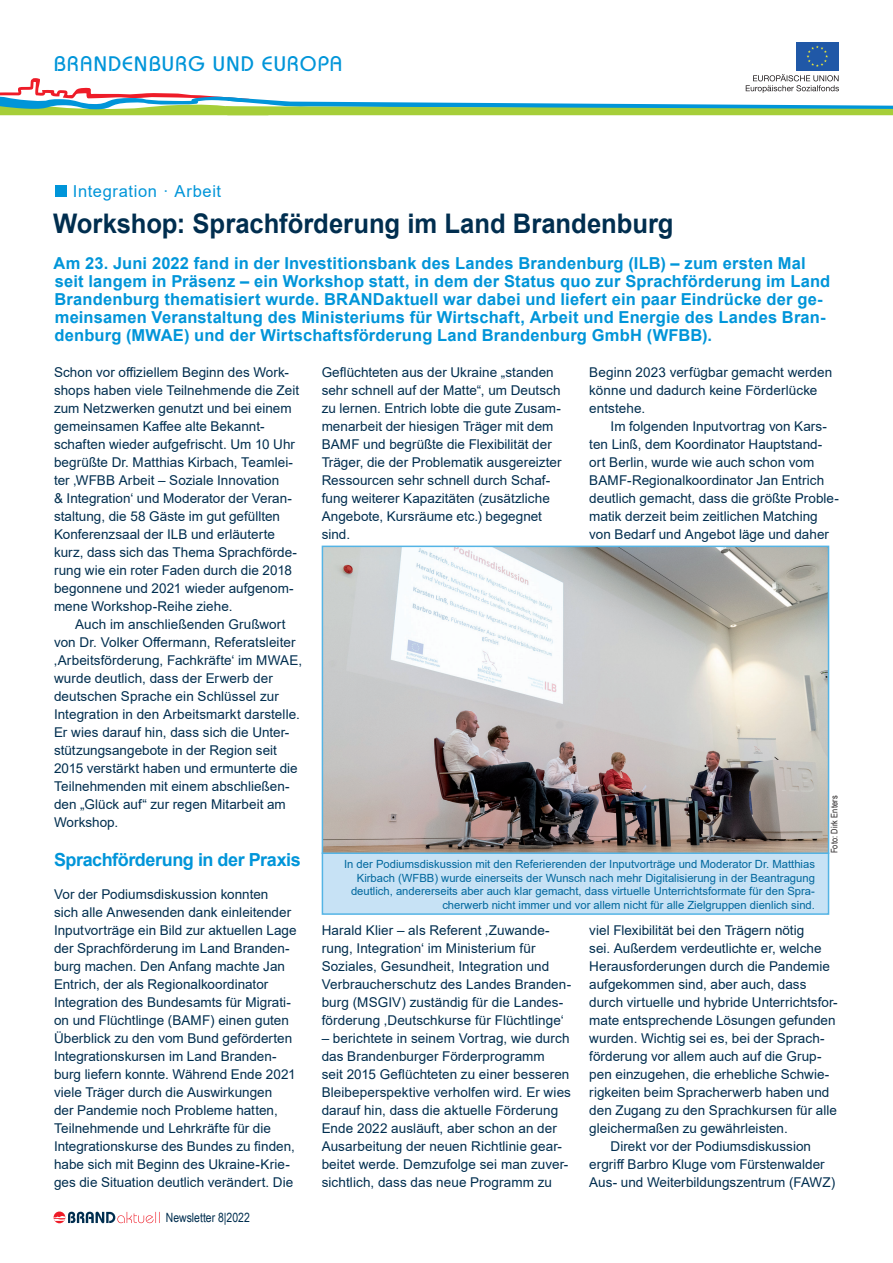
<style>
.page{position:relative;width:893px;height:1263px;background:#fff}
.page>*{position:absolute;margin:0;border:0;box-sizing:border-box;transform-origin:0 0}
.t1{font:700 27px "Arial";letter-spacing:-.005em;color:#002e4f;scale:.95 1}
.t2{font:21px "Bauhaus";letter-spacing:.07em;color:#0095d9}
.t3{font:700 18px "Arial";letter-spacing:-.025em;color:#0095d9}
.t4{font:700 16.5px/18px "Arial";letter-spacing:.01em;color:#0095d9}
.t5{font:16.5px "Arial";letter-spacing:.04em;color:#0095d9}
.t6{font:13.5px/18px "Arial";letter-spacing:.005em;color:#002e4f}
.t7{font:12.75px "Arial Narrow";color:#002e4f}
.t8{font:11.25px/13.5px "Arial";color:#00679d;text-align:right}
.t9{font:9px "Arial Narrow";letter-spacing:.02em;color:#231f20}
</style>
<div class="page">
<div style="left:796px;top:42px;width:43px;height:29px;background:#2058a7"></div>
<svg style="left:807px;top:46px;width:21px;height:21px"></svg>
<svg style="left:0;top:74px;width:893px;height:41px"></svg>
<svg style="left:54px;top:1212px;width:106px;height:11px"></svg>
<div style="left:56px;top:186px;width:11px;height:11px;background:#0095d9"></div>
<div style="left:322px;top:853px;width:506px;height:61px;background:#c7e2f5"></div>
<div style="left:322px;top:852px;width:507px;height:63px;border:2px solid #54b4e5"></div>
<img style="left:325px;top:549px;width:501px;height:302px">
<div style="left:322px;top:546px;width:507px;height:308px;border:2px solid #54b4e5"></div>
<h2 class="t2" style="left:54px;top:51px;width:289px">BRANDENBURG UND EUROPA</h2>
<p class="t5" style="left:73px;top:180px;width:150px">Integration · Arbeit</p>
<h1 class="t1" style="left:53px;top:205px;width:654px">Workshop: Sprachförderung im Land Brandenburg</h1>
<p class="t4" style="left:54px;top:255px;width:778px">Am 23. Juni 2022 fand in der Investitionsbank des Landes Brandenburg (ILB) – zum ersten Mal seit langem in Präsenz – ein Workshop statt, in dem der Status quo zur Sprachförderung im Land Brandenburg thematisiert wurde. BRANDaktuell war dabei und liefert ein paar Eindrücke der ge&shy;meinsamen Veranstaltung des Ministeriums für Wirtschaft, Arbeit und Energie des Landes Bran&shy;denburg (MWAE) und der Wirtschaftsförderung Land Brandenburg GmbH (WFBB).</p>
<p class="t6" style="left:54px;top:363px;width:247px">Schon vor offiziellem Beginn des Work&shy;shops haben viele Teilnehmende die Zeit zum Netzwerken genutzt und bei einem gemeinsamen Kaffee alte Bekannt&shy;schaften wieder aufgefrischt. Um 10 Uhr begrüßte Dr. Matthias Kirbach, Teamlei&shy;ter ‚WFBB Arbeit – Soziale Innovation<br>&amp; Integration‘ und Moderator der Veran&shy;staltung, die 58 Gäste im gut gefüllten Konferenzsaal der ILB und erläuterte kurz, dass sich das Thema Sprachförde&shy;rung wie ein roter Faden durch die 2018 begonnene und 2021 wieder aufgenom&shy;mene Workshop-Reihe ziehe.</p>
<p class="t6" style="left:54px;top:615px;width:250px;text-indent:21px">Auch im anschließenden Grußwort von Dr. Volker Offermann, Referatsleiter ‚Arbeitsförderung, Fachkräfte‘ im MWAE, wurde deutlich, dass der Erwerb der deutschen Sprache ein Schlüssel zur Integration in den Arbeitsmarkt darstelle.<br>Er wies darauf hin, dass sich die Unter&shy;stützungsangebote in der Region seit 2015 verstärkt haben und ermunterte die Teilnehmenden mit einem abschließen&shy;den „Glück auf“ zur regen Mitarbeit am Workshop.</p>
<h3 class="t3" style="left:54px;top:847px;width:248px">Sprachförderung in der Praxis</h3>
<p class="t6" style="left:54px;top:885px;width:244px">Vor der Podiumsdiskussion konnten<br>sich alle Anwesenden dank einleitender Inputvorträge ein Bild zur aktuellen Lage der Sprachförderung im Land Branden&shy;burg machen. Den Anfang machte Jan Entrich, der als Regionalkoordinator Integration des Bundesamts für Migrati&shy;on und Flüchtlinge (BAMF) einen guten Überblick zu den vom Bund geförderten Integrationskursen im Land Branden&shy;burg liefern konnte. Während Ende 2021 viele Träger durch die Auswirkungen<br>der Pandemie noch Probleme hatten, Teilnehmende und Lehrkräfte für die Integrationskurse des Bundes zu finden, habe sich mit Beginn des Ukraine-Krie&shy;ges die Situation deutlich verändert. Die</p>
<p class="t6" style="left:589px;top:363px;width:244px">Beginn 2023 verfügbar gemacht werden könne und dadurch keine Förderlücke entstehe.</p>
<p class="t6" style="left:589px;top:417px;width:251px;text-indent:21px">Im folgenden Inputvortrag von Kars&shy;ten Linß, dem Koordinator Hauptstand&shy;ort Berlin, wurde wie auch schon vom BAMF-Regionalkoordinator Jan Entrich deutlich gemacht, dass die größte Proble&shy;matik derzeit beim zeitlichen Matching von Bedarf und Angebot läge und daher</p>
<p class="t6" style="left:322px;top:363px;width:241px">Geflüchteten aus der Ukraine „standen sehr schnell auf der Matte“, um Deutsch zu lernen. Entrich lobte die gute Zusam&shy;menarbeit der hiesigen Träger mit dem BAMF und begrüßte die Flexibilität der Träger, die der Problematik ausgereizter Ressourcen sehr schnell durch Schaf&shy;fung weiterer Kapazitäten (zusätzliche Angebote, Kursräume etc.) begegnet sind.</p>
<p class="t9" style="left:828px;top:853px;width:59px;rotate:-90deg">Foto: Dirk Enters</p>
<p class="t8" style="left:344px;top:857px;width:472px">In der Podiumsdiskussion mit den Referierenden der Inputvorträge und Moderator Dr. Matthias Kirbach (WFBB) wurde einerseits der Wunsch nach mehr Digitalisierung in der Beantragung deutlich, andererseits aber auch klar gemacht, dass virtuelle Unterrichtsformate für den Spra&shy;cherwerb nicht immer und vor allem nicht für alle Zielgruppen dienlich sind.</p>
<p class="t6" style="left:322px;top:921px;width:251px">Harald Klier – als Referent ‚Zuwande&shy;rung, Integration‘ im Ministerium für Soziales, Gesundheit, Integration und Verbraucherschutz des Landes Branden&shy;burg (MSGIV) zuständig für die Landes&shy;förderung ‚Deutschkurse für Flüchtlinge‘</p>
<p class="t6" style="left:322px;top:1029px;width:251px">– berichtete in seinem Vortrag, wie durch das Brandenburger Förderprogramm<br>seit 2015 Geflüchteten zu einer besseren Bleibeperspektive verholfen wird. Er wies darauf hin, dass die aktuelle Förderung Ende 2022 ausläuft, aber schon an der Ausarbeitung der neuen Richtlinie gear&shy;beitet werde. Demzufolge sei man zuver&shy;sichtlich, dass das neue Programm zu</p>
<p class="t6" style="left:589px;top:921px;width:217px">viel Flexibilität bei den Trägern nötig</p>
<p class="t6" style="left:589px;top:939px;width:234px">sei. Außerdem verdeutlichte er, welche</p>
<p class="t6" style="left:589px;top:957px;width:242px">Herausforderungen durch die Pandemie</p>
<p class="t6" style="left:589px;top:975px;width:219px">aufgekommen sind, aber auch, dass</p>
<p class="t6" style="left:589px;top:993px;width:250px">durch virtuelle und hybride Unterrichtsfor-</p>
<p class="t6" style="left:589px;top:1011px;width:248px">mate entsprechende Lösungen gefunden</p>
<p class="t6" style="left:589px;top:1029px;width:237px">wurden. Wichtig sei es, bei der Sprach-</p>
<p class="t6" style="left:589px;top:1047px;width:234px">förderung vor allem auch auf die Grup-</p>
<p class="t6" style="left:589px;top:1065px;width:242px">pen einzugehen, die erhebliche Schwie-</p>
<p class="t6" style="left:589px;top:1083px;width:242px">rigkeiten beim Spracherwerb haben und</p>
<p class="t6" style="left:589px;top:1101px;width:249px">den Zugang zu den Sprachkursen für alle</p>
<p class="t6" style="left:589px;top:1119px;width:200px">gleichermaßen zu gewährleisten.</p>
<p class="t6" style="left:611px;top:1137px;width:202px">Direkt vor der Podiumsdiskussion</p>
<p class="t6" style="left:589px;top:1155px;width:237px">ergriff Barbro Kluge vom Fürstenwalder</p>
<p class="t6" style="left:589px;top:1173px;width:248px">Aus- und Weiterbildungszentrum (FAWZ)</p>
<p class="t7" style="left:166px;top:1208px;width:86px">Newsletter 8|2022</p>
</div>
